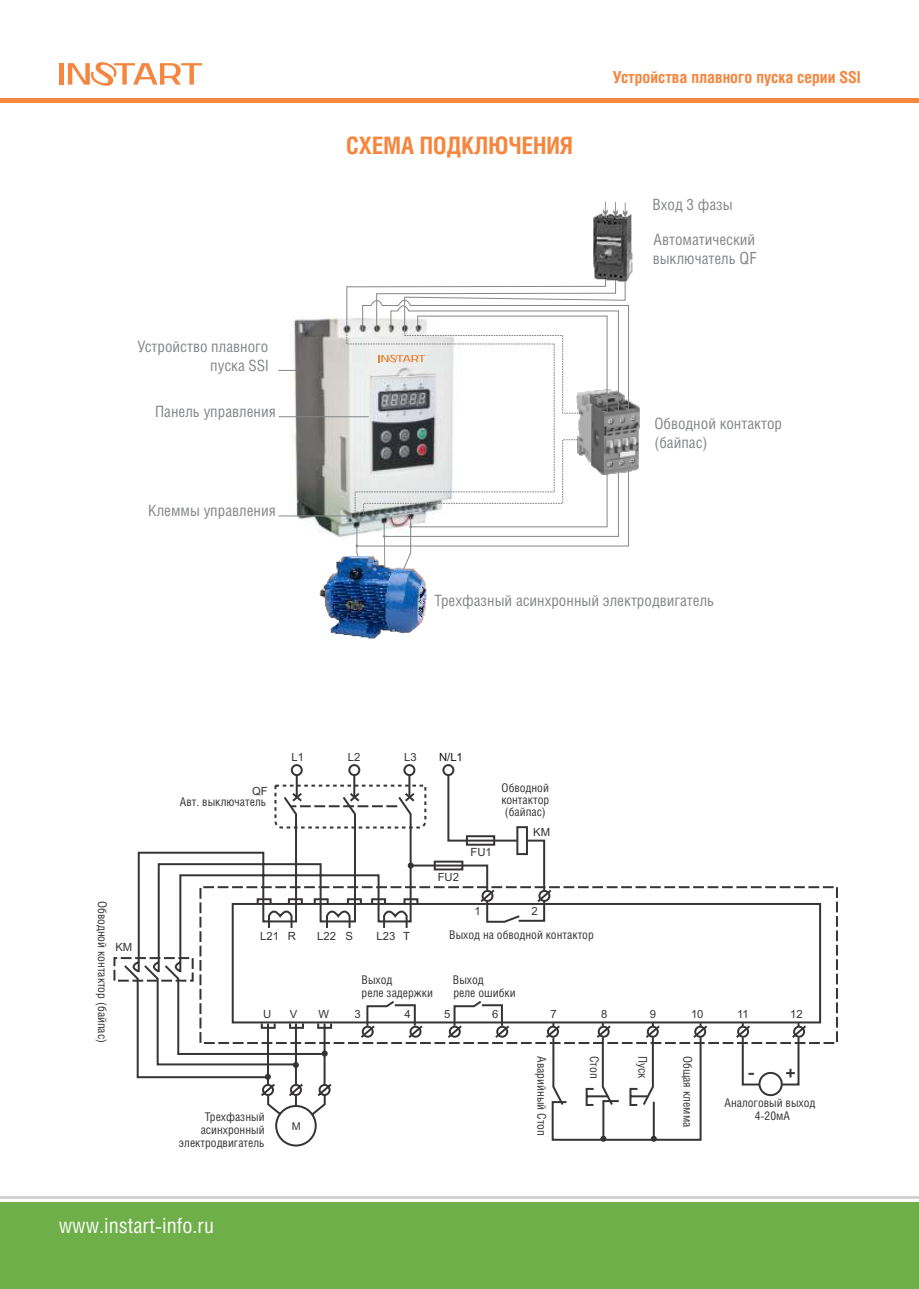
<style>
.page{position:relative;width:919px;height:1289px;background:#fff}
.page>*{position:absolute;margin:0;border:0;box-sizing:border-box;transform-origin:0 0}
.t1{font:700 24px "Helios Cond";color:#f5863f}
.t2{font:21px "Helios Cond";color:#fefefe}
.t3{font:700 16.5px "Helios Cond";color:#f5863f}
.t4{font:15.6px/18.8px "Helios Cond";color:#848688}
.t5{font:12px/12.6px "Helios Cond";color:#373435}
.t6{font:11.25px "Arial";color:#373435}
.t7{font:11.25px "Arial";color:#1a171c}
.t8{font:10.8px "Arial";color:#373435}
.s1{font-size:16.65px}
</style>
<div class="page">
<div style="left:0;top:1202px;width:918px;height:86px;background:#6eaf49"></div>
<hr style="left:0;top:1195px;width:918px;height:3px;background:#d2d3d5">
<img style="left:289px;top:316px;width:54px;height:221px">
<hr style="left:278px;top:515px;width:73px;height:1px;background:#848688">
<svg style="left:278px;top:370px;width:18px;height:1px"></svg>
<hr style="left:278px;top:416px;width:91px;height:1px;background:#848688">
<svg style="left:613px;top:202px;width:4px;height:11px"></svg>
<svg style="left:623px;top:202px;width:4px;height:11px"></svg>
<img style="left:593px;top:213px;width:40px;height:69px">
<img style="left:629px;top:400px;width:11px;height:72px">
<img style="left:319px;top:557px;width:106px;height:82px">
<svg style="left:546px;top:903px;width:276px;height:121px"></svg>
<svg style="left:135px;top:772px;width:411px;height:191px"></svg>
<div style="left:407px;top:862px;width:7px;height:6px;background:#373435;border-radius:50%"></div>
<svg style="left:796px;top:1023px;width:12px;height:63px"></svg>
<div style="left:793px;top:1025px;width:12px;height:12px;border:2px solid #373435;border-radius:50%"></div>
<svg style="left:382px;top:905px;width:26px;height:24px"></svg>
<svg style="left:325px;top:905px;width:26px;height:24px"></svg>
<svg style="left:267px;top:905px;width:26px;height:24px"></svg>
<div style="left:433px;top:860px;width:30px;height:10px;border:2px solid #373435"></div>
<div style="left:466px;top:835px;width:29px;height:10px;border:2px solid #373435"></div>
<div style="left:403px;top:764px;width:12px;height:12px;border:2px solid #373435;border-radius:50%"></div>
<hr style="left:408px;top:775px;width:2px;height:23px;background:#373435">
<div style="left:348px;top:764px;width:12px;height:12px;border:2px solid #373435;border-radius:50%"></div>
<hr style="left:353px;top:775px;width:2px;height:23px;background:#373435">
<div style="left:291px;top:764px;width:12px;height:12px;border:2px solid #373435;border-radius:50%"></div>
<svg style="left:273px;top:783px;width:154px;height:46px"></svg>
<hr style="left:296px;top:775px;width:2px;height:23px;background:#373435">
<svg style="left:122px;top:963px;width:674px;height:184px"></svg>
<div style="left:113px;top:957px;width:81px;height:24px;border:2px dashed #373435"></div>
<div style="left:293px;top:1061px;width:6px;height:7px;background:#373435;border-radius:50%"></div>
<svg style="left:265px;top:1073px;width:6px;height:6px"></svg>
<svg style="left:543px;top:1023px;width:166px;height:118px"></svg>
<div style="left:321px;top:1050px;width:7px;height:6px;background:#373435;border-radius:50%"></div>
<svg style="left:515px;top:825px;width:14px;height:31px"></svg>
<svg style="left:478px;top:887px;width:75px;height:17px"></svg>
<div style="left:442px;top:764px;width:12px;height:12px;border:2px solid #373435;border-radius:50%"></div>
<div style="left:59px;top:63px;width:5px;height:22px;background:#f5863f"></div>
<svg style="left:68px;top:62px;width:134px;height:24px"></svg>
<hr style="left:0;top:98px;width:918px;height:4px;background:#f5863f">
<svg style="left:343px;top:262px;width:283px;height:351px"></svg>
<svg style="left:603px;top:201px;width:4px;height:15px"></svg>
<h3 class="t4" style="left:137px;top:338px;width:133px;text-align:right">Устройство плавного пуска SSI</h3>
<h3 class="t4" style="left:155px;top:403px;width:122px">Панель управления</h3>
<h3 class="t4" style="left:148px;top:502px;width:129px">Клеммы управления</h3>
<h1 class="t1" style="left:346px;top:134px;width:228px">СХЕМА ПОДКЛЮЧЕНИЯ</h1>
<h3 class="t3" style="left:612px;top:69px;width:249px">Устройства плавного пуска серии SSI</h3>
<h3 class="t4" style="left:652px;top:195px;width:82px">Вход 3 фазы</h3>
<h3 class="t4" style="left:652px;top:231px;width:105px">Автоматический выключатель <span class="s1">QF</span></h3>
<h3 class="t4" style="left:654px;top:415px;width:129px">Обводной контактор (байпас)</h3>
<h3 class="t4" style="left:434px;top:592px;width:281px">Трехфазный асинхронный электродвигатель</h3>
<p class="t5" style="left:108px;top:900px;width:143px;rotate:90deg">Обводной контактор (байпас)</p>
<p class="t6" style="left:115px;top:942px;width:18px">KM</p>
<p class="t6" style="left:252px;top:787px;width:17px">QF</p>
<p class="t5" style="left:180px;top:796px;width:88px">Авт. выключатель</p>
<p class="t6" style="left:291px;top:752px;width:14px">L1</p>
<p class="t6" style="left:348px;top:752px;width:14px">L2</p>
<p class="t6" style="left:404px;top:752px;width:14px">L3</p>
<p class="t7" style="left:439px;top:752px;width:25px">N/L1</p>
<p class="t6" style="left:437px;top:872px;width:23px">FU2</p>
<p class="t5" style="left:501px;top:782px;width:49px;text-align:justify">Обводной контактор (байпас)</p>
<p class="t6" style="left:470px;top:848px;width:23px">FU1</p>
<p class="t6" style="left:533px;top:827px;width:18px">KM</p>
<p class="t6" style="left:474px;top:907px;width:8px">1</p>
<p class="t6" style="left:531px;top:907px;width:8px">2</p>
<p class="t6" style="left:260px;top:931px;width:37px">L21 R</p>
<p class="t6" style="left:317px;top:931px;width:37px">L22 S</p>
<p class="t6" style="left:376px;top:931px;width:35px">L23 T</p>
<p class="t5" style="left:449px;top:929px;width:146px">Выход на обводной контактор</p>
<p class="t5" style="left:361px;top:974px;width:73px">Выход<br>реле задержки</p>
<p class="t5" style="left:453px;top:974px;width:64px">Выход<br>реле ошибки</p>
<p class="t6" style="left:290px;top:1009px;width:9px">V</p>
<p class="t6" style="left:318px;top:1009px;width:12px">W</p>
<p class="t6" style="left:354px;top:1009px;width:8px">3</p>
<p class="t6" style="left:404px;top:1009px;width:8px">4</p>
<p class="t6" style="left:444px;top:1009px;width:8px">5</p>
<p class="t6" style="left:492px;top:1009px;width:8px">6</p>
<p class="t6" style="left:550px;top:1009px;width:8px">7</p>
<p class="t6" style="left:601px;top:1009px;width:8px">8</p>
<p class="t6" style="left:649px;top:1009px;width:8px">9</p>
<p class="t6" style="left:691px;top:1009px;width:14px">10</p>
<p class="t6" style="left:737px;top:1009px;width:13px">11</p>
<p class="t6" style="left:790px;top:1009px;width:14px">12</p>
<p class="t5" style="left:599px;top:1055px;width:24px;rotate:90deg">Стоп</p>
<p class="t5" style="left:648px;top:1055px;width:24px;rotate:90deg">Пуск</p>
<p class="t5" style="left:693px;top:1055px;width:73px;rotate:90deg">Общая клемма</p>
<p class="t6" style="left:263px;top:1009px;width:10px">U</p>
<p class="t5" style="left:547px;top:1056px;width:81px;rotate:90deg">Аварийный Стоп</p>
<p class="t5" style="left:724px;top:1096px;width:92px;line-height:13.4px;text-align:center">Аналоговый выход<br>4-20мА</p>
<p class="t5" style="left:179px;top:1111px;width:87px;text-align:right">Трехфазный асинхронный электродвигатель</p>
<p class="t8" style="left:292px;top:1122px;width:10px">М</p>
<h2 class="t2" style="left:59px;top:1216px;width:157px">www.instart-info.ru</h2>
</div>
